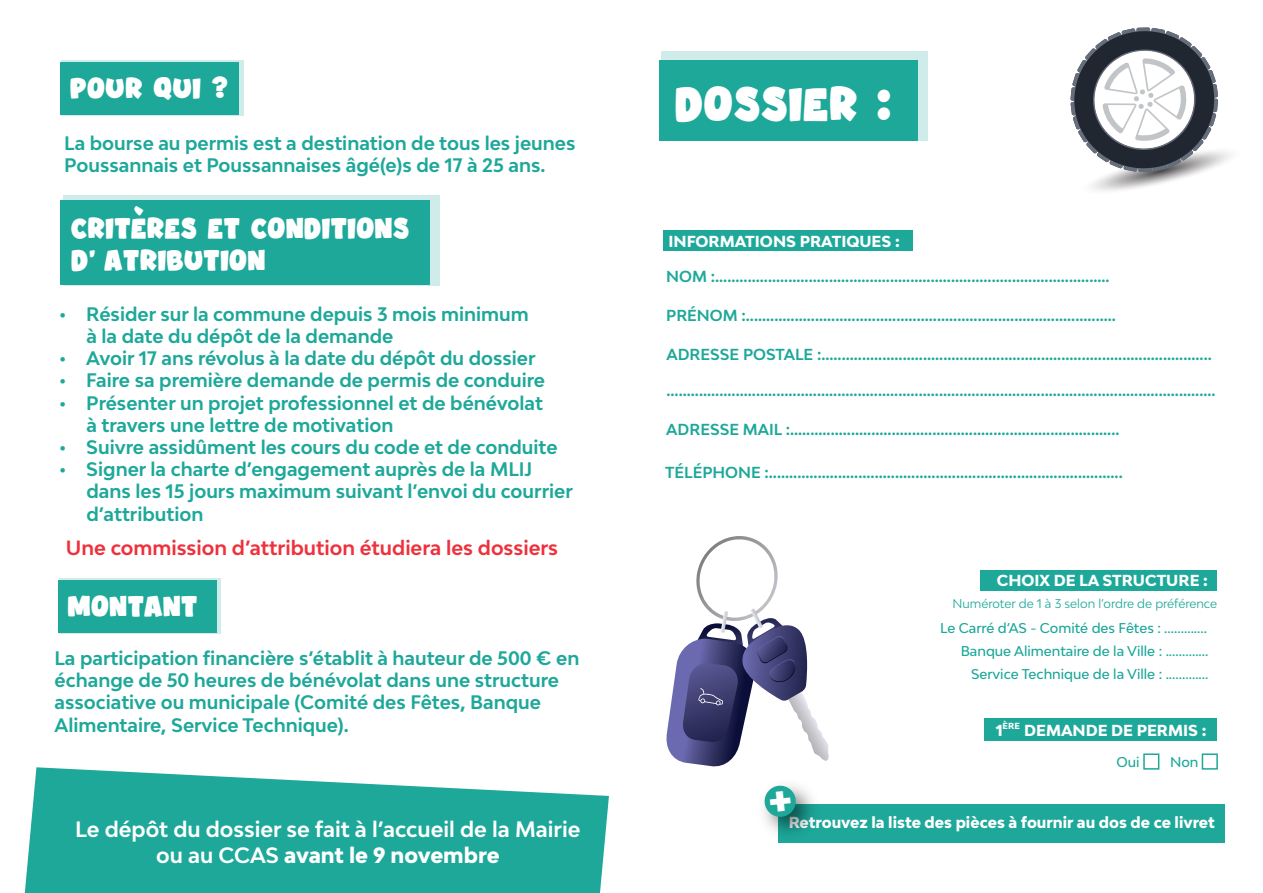
<style>
.page{position:relative;width:1263px;height:893px;background:#fff}
.page>*{position:absolute;margin:0;border:0;box-sizing:border-box;transform-origin:0 0}
.t1{font:43.2px "Olive Days";color:#fff}
.t2{font:26.4px/31.8px "Olive Days";color:#fff}
.t3{font:700 21px/25.2px "Bw Modelica";color:#fff;text-align:center}
.t4{font:700 19.5px "Bw Modelica";color:#ee313c}
.t5{font:700 18.45px/22.2px "Bw Modelica";color:#1da89a}
.t6{font:700 15.15px "Bw Modelica";color:#1da89a}
.t7{font:800 15.15px "Bw Modelica";color:#fff}
.t8{font:500 13.35px/23.1px "Bw Modelica";color:#1da89a;text-align:right}
.t9{font:12px "Bw Modelica";color:#1da89a}
.t10{font:800 8.4px "Bw Modelica";color:#fff}
.s1{font-weight:800}
</style>
<div class="page">
<svg style="left:63px;top:196px;width:376px;height:90px;background:#bae3e0"></svg>
<div style="left:60px;top:201px;width:370px;height:84px;background:#1da89a"></div>
<svg style="left:62px;top:60px;width:182px;height:56px"></svg>
<div style="left:60px;top:63px;width:179px;height:52px;background:#1da89a"></div>
<div style="left:985px;top:719px;width:232px;height:22px;background:#1da89a"></div>
<div style="left:980px;top:570px;width:237px;height:21px;background:#1da89a"></div>
<div style="left:663px;top:230px;width:249px;height:21px;background:#1da89a"></div>
<div style="left:661px;top:52px;width:267px;height:89px;background:#d0ecea"></div>
<div style="left:659px;top:60px;width:259px;height:81px;background:#1da89a"></div>
<svg style="left:1070px;top:27px;width:161px;height:164px"></svg>
<div style="left:1143px;top:753px;width:16px;height:17px;border:2px solid #1da89a"></div>
<div style="left:1202px;top:753px;width:16px;height:17px;border:2px solid #1da89a"></div>
<svg style="left:666px;top:536px;width:163px;height:231px"></svg>
<div style="left:778px;top:804px;width:447px;height:39px;background:#1da89a"></div>
<img style="left:750px;top:764px;width:77px;height:70px">
<svg style="left:59px;top:578px;width:162px;height:56px"></svg>
<div style="left:58px;top:581px;width:158px;height:52px;background:#1da89a"></div>
<svg style="left:24px;top:767px;width:585px;height:126px;background:#3ab3a7"></svg>
<svg style="left:764px;top:785px;width:32px;height:33px"></svg>
<h2 class="t2" style="left:69px;top:73px;width:160px">POUR QUI ?</h2>
<p class="t5" style="left:64px;top:132px;width:513px">La bourse au permis est a destination de tous les jeunes<br>Poussannais et Poussannaises âgé(e)s de 17 à 25 ans.</p>
<h2 class="t2" style="left:71px;top:213px;width:340px">CRITERES ET CONDITIONS<br>D’ ATRIBUTION</h2>
<p class="t5" style="left:86px;top:302px;width:444px;text-indent:-27px">• Résider sur la commune depuis 3 mois minimum à la date du dépôt de la demande</p>
<p class="t5" style="left:59px;top:347px;width:478px">• Avoir 17 ans révolus à la date du dépôt du dossier</p>
<p class="t5" style="left:59px;top:369px;width:487px">• Faire sa première demande de permis de conduire</p>
<p class="t5" style="left:86px;top:391px;width:458px;text-indent:-27px">• Présenter un projet professionnel et de bénévolat à travers une lettre de motivation</p>
<p class="t5" style="left:59px;top:436px;width:500px">• Suivre assidûment les cours du code et de conduite</p>
<p class="t5" style="left:86px;top:458px;width:488px;text-indent:-27px">• Signer la charte d’engagement auprès de la MLIJ dans les 15 jours maximum suivant l’envoi du courrier d’attribution</p>
<p class="t4" style="left:66px;top:535px;width:494px">Une commission d’attribution étudiera les dossiers</p>
<h2 class="t2" style="left:67px;top:591px;width:132px">MONTANT</h2>
<p class="t5" style="left:55px;top:647px;width:526px">La participation financière s’établit à hauteur de 500 € en échange de 50 heures de bénévolat dans une structure associative ou municipale (Comité des Fêtes, Banque Alimentaire, Service Technique).</p>
<h3 class="t3" style="left:75px;top:816px;width:507px">Le dépôt du dossier se fait à l’accueil de la Mairie ou au CCAS <span class="s1">avant le 9 novembre</span></h3>
<h1 class="t1" style="left:674px;top:83px;width:219px">DOSSIER :</h1>
<p class="t7" style="left:668px;top:232px;width:233px">INFORMATIONS PRATIQUES :</p>
<p class="t6" style="left:666px;top:267px;width:445px">NOM :.................................................................................................</p>
<p class="t6" style="left:666px;top:306px;width:451px">PRÉNOM :...........................................................................................</p>
<p class="t6" style="left:666px;top:344px;width:547px">ADRESSE POSTALE :................................................................................................</p>
<p class="t6" style="left:666px;top:380px;width:551px">.......................................................................................................................................</p>
<p class="t6" style="left:666px;top:420px;width:455px">ADRESSE MAIL :.................................................................................</p>
<p class="t6" style="left:665px;top:462px;width:459px">TÉLÉPHONE :.......................................................................................</p>
<p class="t7" style="left:997px;top:571px;width:213px">CHOIX DE LA STRUCTURE :</p>
<p class="t9" style="left:952px;top:595px;width:266px">Numéroter de 1 à 3 selon l’ordre de préférence</p>
<p class="t8" style="left:940px;top:616px;width:270px">Le Carré d’AS - Comité des Fêtes : .............<br>Banque Alimentaire de la Ville : .............<br>Service Technique de la Ville : .............</p>
<p class="t10" style="left:1003px;top:720px;width:19px">ÈRE</p>
<p class="t7" style="left:996px;top:721px;width:8px">1</p>
<p class="t7" style="left:1024px;top:721px;width:184px">DEMANDE DE PERMIS :</p>
<p class="t8" style="left:1116px;top:750px;width:25px">Oui</p>
<p class="t8" style="left:1170px;top:750px;width:30px">Non</p>
<p class="t7" style="left:789px;top:812px;width:428px">Retrouvez la liste des pièces à fournir au dos de ce livret</p>
</div>
